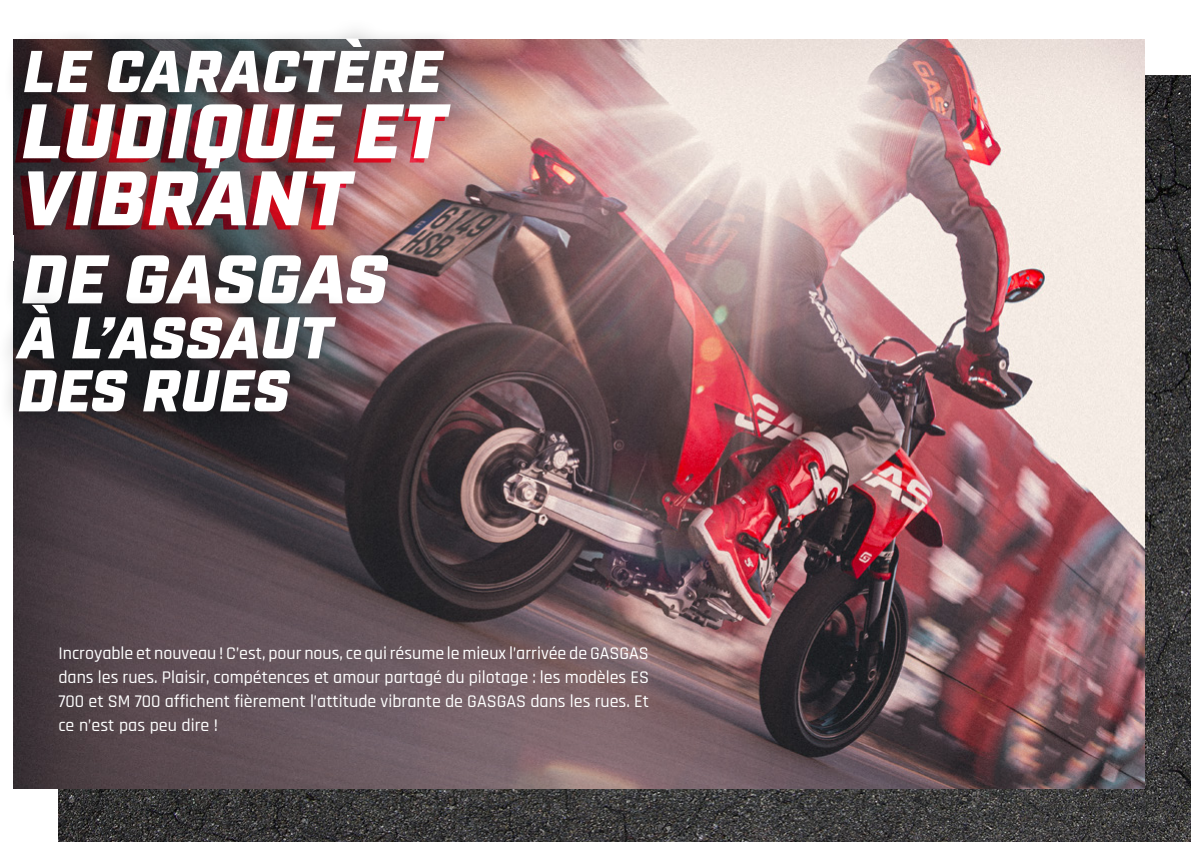
<style>
.page{position:relative;width:1191px;height:842px;background:#fff}
.page>*{position:absolute;margin:0;border:0;box-sizing:border-box;transform-origin:0 0}
.t1{font:italic 900 77px/67px "Industry";letter-spacing:.02em;color:#fff}
.t2{font:italic 900 68.6px "Industry";color:#fff}
.t3{font:italic 900 58.9px "Industry";letter-spacing:.02em;color:#fff}
.t4{font:italic 900 58.8px/53px "Industry";letter-spacing:.005em;color:#fff}
.t5{font:500 18px/24px "Rajdhani";color:#fff;text-align:justify}
</style>
<div class="page">
<img style="left:58px;top:75px;width:1133px;height:767px">
<img style="left:14px;top:40px;width:1130px;height:748px">
<div style="left:2px;top:16px;width:464px;height:100px;background:#000;opacity:.5"></div>
<div style="left:1px;top:231px;width:409px;height:95px;background:#000;opacity:.5"></div>
<div style="left:0;top:283px;width:357px;height:153px;background:#000;opacity:.5"></div>
<h3 class="t3" style="left:23px;top:36px;width:420px">LE CARACTÈRE</h3>
<h1 class="t1" style="left:22px;top:103px;width:426px">LUDIQUE ET<br>VIBRANT</h1>
<h2 class="t2" style="left:22px;top:238px;width:368px">DE GASGAS</h2>
<h3 class="t4" style="left:18px;top:315px;width:316px">À L’ASSAUT<br>DES RUES</h3>
<p class="t5" style="left:58px;top:641px;width:592px">Incroyable et nouveau ! C’est, pour nous, ce qui résume le mieux l’arrivée de GASGAS dans les rues. Plaisir, compétences et amour partagé du pilotage : les modèles ES 700 et SM 700 affichent fièrement l’attitude vibrante de GASGAS dans les rues. Et ce n’est pas peu dire !</p>
</div>
